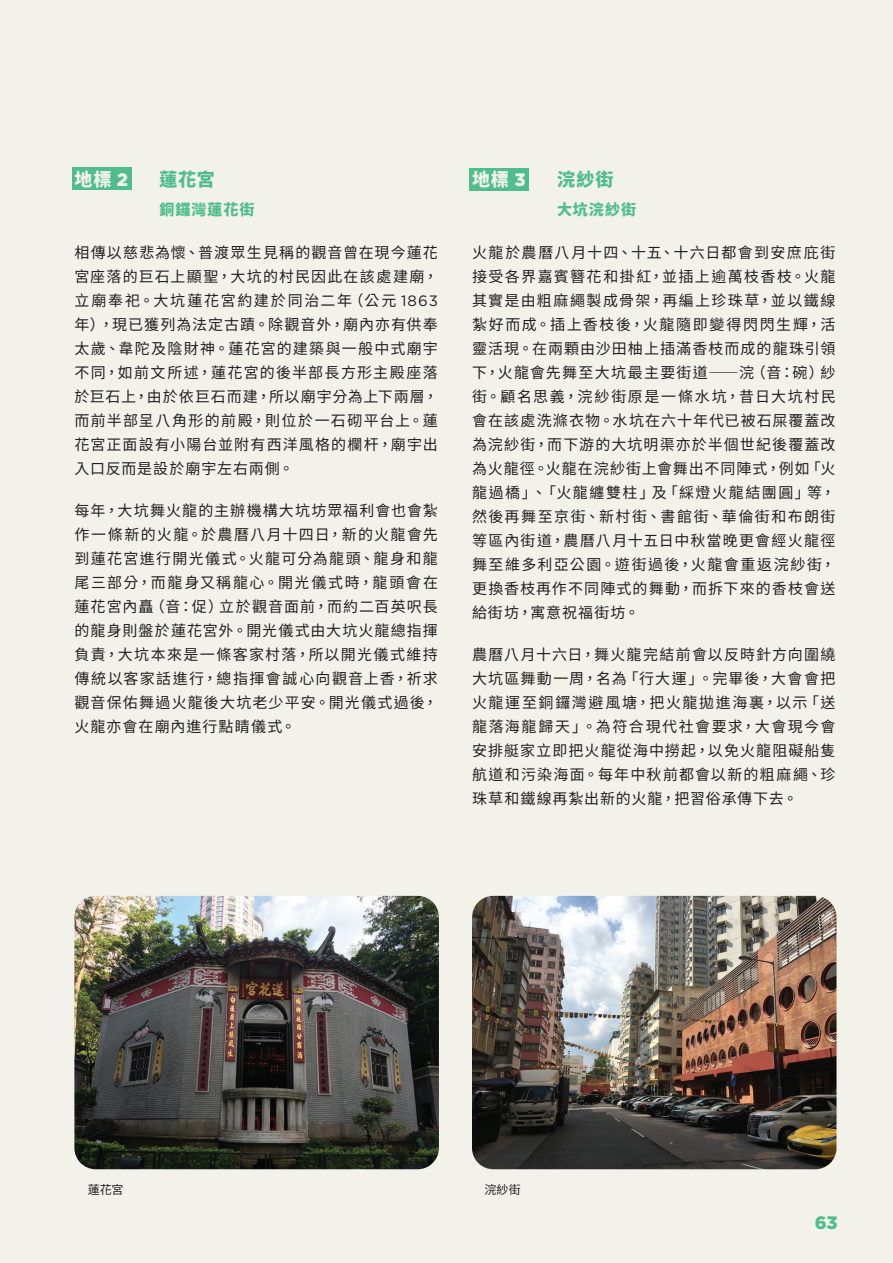
<style>
.page{position:relative;width:893px;height:1263px;background:#f2f2eb}
.page>*{position:absolute;margin:0;border:0;box-sizing:border-box;transform-origin:0 0}
.t1{font:900 18px "Noto Sans CJ Ktc";letter-spacing:.045em;color:#4fbd8c}
.t2{font:900 18px "Noto Sans CJ Ktc";color:#f2f2eb}
.t3{font:900 18px "Gotham";color:#4fbd8c}
.t4{font:15px/24px "Noto Sans CJ Ktc";letter-spacing:.075em;color:#231f20;text-align:justify}
.t5{font:900 15px "Noto Sans CJ Ktc";letter-spacing:.065em;color:#4fbd8c}
.t6{font:12px "Noto Sans CJ Ktc";color:#231f20}
.s1{font-family:"Gotham"}
</style>
<div class="page">
<img style="left:74px;top:896px;width:365px;height:273px">
<img style="left:472px;top:896px;width:364px;height:273px">
<div style="left:72px;top:168px;width:59px;height:22px;background:#4fbd8c"></div>
<div style="left:470px;top:168px;width:59px;height:23px;background:#4fbd8c"></div>
<p class="t2" style="left:74px;top:169px;width:55px">地標 <span class="s1">2</span></p>
<p class="t1" style="left:159px;top:169px;width:76px">蓮花宮　</p>
<p class="t5" style="left:159px;top:201px;width:96px">銅鑼灣蓮花街</p>
<p class="t4" style="left:74px;top:241px;width:365px">相傳以慈悲為懷、普渡眾生見稱的觀音曾在現今蓮花宮座落的巨石上顯聖，大坑的村民因此在該處建廟，立廟奉祀。大坑蓮花宮約建於同治二年（公元 <span class="s1">1863</span>年），現已獲列為法定古蹟。除觀音外，廟內亦有供奉太歲、韋陀及陰財神。蓮花宮的建築與一般中式廟宇不同，如前文所述，蓮花宮的後半部長方形主殿座落於巨石上，由於依巨石而建，所以廟宇分為上下兩層，而前半部呈八角形的前殿，則位於一石砌平台上。蓮花宮正面設有小陽台並附有西洋風格的欄杆，廟宇出入口反而是設於廟宇左右兩側。</p>
<p class="t4" style="left:74px;top:499px;width:365px">每年，大坑舞火龍的主辦機構大坑坊眾福利會也會紮作一條新的火龍。於農曆八月十四日，新的火龍會先到蓮花宮進行開光儀式。火龍可分為龍頭、龍身和龍尾三部分，而龍身又稱龍心。開光儀式時，龍頭會在蓮花宮內矗（音：促）立於觀音面前，而約二百英呎長的龍身則盤於蓮花宮外。開光儀式由大坑火龍總指揮負責，大坑本來是一條客家村落，所以開光儀式維持傳統以客家話進行，總指揮會誠心向觀音上香，祈求觀音保佑舞過火龍後大坑老少平安。開光儀式過後，火龍亦會在廟內進行點睛儀式。</p>
<p class="t2" style="left:472px;top:169px;width:55px">地標 <span class="s1">3</span></p>
<p class="t1" style="left:557px;top:169px;width:77px">浣紗街　</p>
<p class="t5" style="left:557px;top:201px;width:80px">大坑浣紗街</p>
<p class="t4" style="left:472px;top:241px;width:365px">火龍於農曆八月十四、十五、十六日都會到安庶庇街接受各界嘉賓簪花和掛紅，並插上逾萬枝香枝。火龍其實是由粗麻繩製成骨架，再編上珍珠草，並以鐵線紮好而成。插上香枝後，火龍隨即變得閃閃生輝，活靈活現。在兩顆由沙田柚上插滿香枝而成的龍珠引領下，火龍會先舞至大坑最主要街道⸺浣（音：碗）紗街。顧名思義，浣紗街原是一條水坑，昔日大坑村民會在該處洗滌衣物。水坑在六十年代已被石屎覆蓋改為浣紗街，而下游的大坑明渠亦於半個世紀後覆蓋改為火龍徑。火龍在浣紗街上會舞出不同陣式，例如「火龍過橋」、「火龍纏雙柱」及「綵燈火龍結團圓」等，然後再舞至京街、新村街、書館街、華倫街和布朗街等區內街道，農曆八月十五日中秋當晚更會經火龍徑舞至維多利亞公園。遊街過後，火龍會重返浣紗街，更換香枝再作不同陣式的舞動，而拆下來的香枝會送給街坊，寓意祝福街坊。</p>
<p class="t4" style="left:472px;top:643px;width:365px">農曆八月十六日，舞火龍完結前會以反時針方向圍繞大坑區舞動一周，名為「行大運」。完畢後，大會會把火龍運至銅鑼灣避風塘，把火龍拋進海裏，以示「送龍落海龍歸天」。為符合現代社會要求，大會現今會安排艇家立即把火龍從海中撈起，以免火龍阻礙船隻航道和污染海面。每年中秋前都會以新的粗麻繩、珍珠草和鐵線再紮出新的火龍，把習俗承傳下去。</p>
<p class="t6" style="left:88px;top:1183px;width:37px">蓮花宮</p>
<p class="t6" style="left:484px;top:1183px;width:38px">浣紗街</p>
<p class="t3" style="left:815px;top:1210px;width:24px">63</p>
</div>
